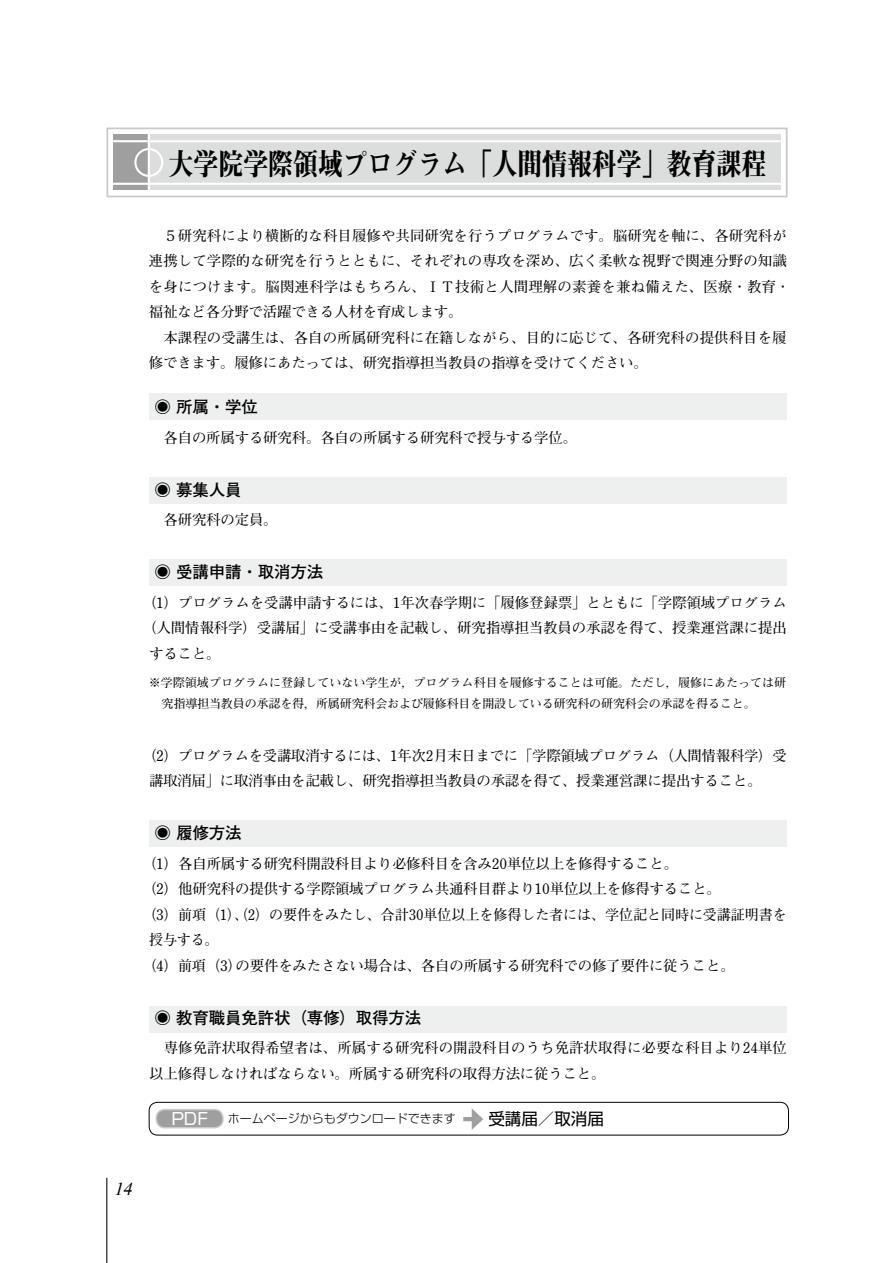
<style>
.page{position:relative;width:893px;height:1263px;background:#fff}
.page>*{position:absolute;margin:0;border:0;box-sizing:border-box;transform-origin:0 0}
.t1{font:30px "Midashi Min Pro MA31";color:#000;scale:.83 1}
.t2{font:italic 18px "Times";color:#000}
.t3{font:700 16.5px "Futo Go B101 Pro";letter-spacing:-.01em;color:#000}
.t4{font:16.5px "Shin Go Pro";color:#000}
.t5{font:700 14.4px/25.5px "Futo Min A101 Pro";letter-spacing:-.01em;color:#000}
.t6{font:700 14.4px/25.3px "Futo Min A101 Pro";letter-spacing:.01em;color:#000}
.t7{font:700 12px/21px "Futo Min A101 Pro";letter-spacing:-.01em;color:#000}
.t8{font:300 12px "Shin Go Pro";color:#000}
.s1{font-weight:400;font-size:16.5px;color:#fff}
</style>
<div class="page">
<hr style="left:106px;top:1178px;width:1px;height:85px;background:#000">
<div style="left:114px;top:135px;width:667px;height:55px;background:#dcdddd"></div>
<div style="left:114px;top:135px;width:35px;height:55px;background:#9f9fa0"></div>
<div style="left:107px;top:128px;width:680px;height:69px;border:2px solid #c8c9ca"></div>
<hr style="left:148px;top:132px;width:2px;height:62px;background:#fff">
<div style="left:134px;top:148px;width:29px;height:29px;border:2px solid #fff;border-radius:50%"></div>
<hr style="left:113px;top:140px;width:669px;height:2px;background:#fff">
<hr style="left:113px;top:183px;width:669px;height:2px;background:#fff">
<div style="left:149px;top:393px;width:637px;height:26px;background:#eeefef"></div>
<div style="left:149px;top:477px;width:637px;height:26px;background:#eeefef"></div>
<div style="left:149px;top:559px;width:637px;height:26px;background:#eeefef"></div>
<div style="left:149px;top:821px;width:637px;height:26px;background:#eeefef"></div>
<div style="left:149px;top:1007px;width:637px;height:26px;background:#eeefef"></div>
<div style="left:149px;top:1102px;width:640px;height:33px;border:1px solid #000;border-radius:9px"></div>
<div style="left:156px;top:1109px;width:67px;height:19px;background:#9f9fa0;border-radius:9px"></div>
<div style="left:156px;top:1109px;width:68px;height:19px;border:2px solid #c8c9ca;border-radius:9px"></div>
<hr style="left:463px;top:1117px;width:13px;height:4px;background:#9f9fa0">
<svg style="left:472px;top:1109px;width:11px;height:21px"></svg>
<h1 class="t1" style="left:169px;top:141px;width:722px">大学院学際領域プログラム「人間情報科学」教育課程</h1>
<p class="t6" style="left:149px;top:221px;width:643px">　５研究科により横断的な科目履修や共同研究を行うプログラムです。脳研究を軸に、各研究科が連携して学際的な研究を行うとともに、それぞれの専攻を深め、広く柔軟な視野で関連分野の知識を身につけます。脳関連科学はもちろん、ＩＴ技術と人間理解の素養を兼ね備えた、医療・教育・福祉など各分野で活躍できる人材を育成します。<br>　本課程の受講生は、各自の所属研究科に在籍しながら、目的に応じて、各研究科の提供科目を履修できます。履修にあたっては、研究指導担当教員の指導を受けてください。</p>
<p class="t3" style="left:155px;top:394px;width:105px">◉ 所属・学位</p>
<p class="t5" style="left:149px;top:423px;width:429px">　各自の所属する研究科。各自の所属する研究科で授与する学位。</p>
<p class="t3" style="left:155px;top:476px;width:89px">◉ 募集人員</p>
<p class="t5" style="left:149px;top:505px;width:130px">　各研究科の定員。</p>
<p class="t3" style="left:155px;top:559px;width:170px">◉ 受講申請・取消方法</p>
<p class="t5" style="left:142px;top:588px;width:646px">（1）プログラムを受講申請するには、1年次春学期に「履修登録票」とともに「学際領域プログラム</p>
<p class="t5" style="left:142px;top:613px;width:646px">（人間情報科学）受講届」に受講事由を記載し、研究指導担当教員の承認を得て、授業運営課に提出</p>
<p class="t5" style="left:149px;top:639px;width:73px">すること。</p>
<p class="t7" style="left:162px;top:670px;width:626px;text-indent:-13px">※学際領域プログラムに登録していない学生が，プログラム科目を履修することは可能。ただし，履修にあたっては研究指導担当教員の承認を得，所属研究科会および履修科目を開設している研究科の研究科会の承認を得ること。</p>
<p class="t5" style="left:149px;top:741px;width:639px;text-indent:-7px">（2）プログラムを受講取消するには、1年次2月末日までに「学際領域プログラム（人間情報科学）受講取消届」に取消事由を記載し、研究指導担当教員の承認を得て、授業運営課に提出すること。</p>
<p class="t3" style="left:155px;top:820px;width:89px">◉ 履修方法</p>
<p class="t5" style="left:142px;top:849px;width:538px">（1）各自所属する研究科開設科目より必修科目を含み20単位以上を修得すること。</p>
<p class="t5" style="left:142px;top:874px;width:580px">（2）他研究科の提供する学際領域プログラム共通科目群より10単位以上を修得すること。</p>
<p class="t5" style="left:142px;top:900px;width:646px">（3）前項（1）、（2）の要件をみたし、合計30単位以上を修得した者には、学位記と同時に受講証明書を</p>
<p class="t5" style="left:149px;top:925px;width:71px">授与する。</p>
<p class="t5" style="left:142px;top:951px;width:594px">（4）前項（3）の要件をみたさない場合は、各自の所属する研究科での修了要件に従うこと。</p>
<p class="t3" style="left:155px;top:1004px;width:268px">◉ 教育職員免許状（専修）取得方法</p>
<p class="t5" style="left:149px;top:1033px;width:639px">　専修免許状取得希望者は、所属する研究科の開設科目のうち免許状取得に必要な科目より24単位以上修得しなければならない。所属する研究科の取得方法に従うこと。</p>
<p class="t8" style="left:171px;top:1108px;width:286px"><span class="s1">PDF</span> ホームページからもダウンロードできます</p>
<p class="t4" style="left:488px;top:1105px;width:117px">受講届／取消届</p>
<p class="t2" style="left:115px;top:1173px;width:10px">14</p>
</div>
